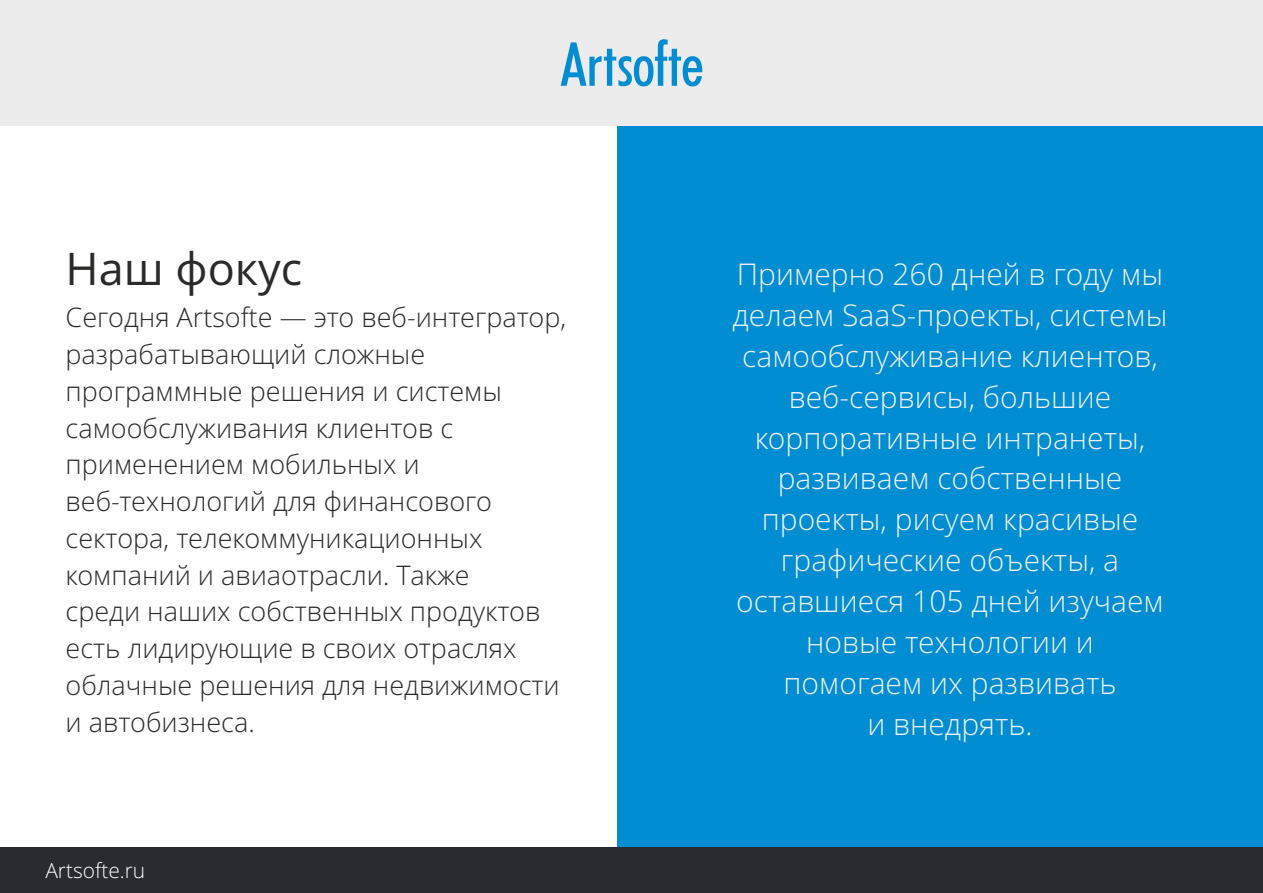
<style>
.page{position:relative;width:1263px;height:893px;background:#fff}
.page>*{position:absolute;margin:0;border:0;box-sizing:border-box;transform-origin:0 0}
.t1{font:45px "Open Sans";color:#2b2a29}
.t2{font:300 30px/40.8px "Open Sans";color:#f0f0f0;text-align:center}
.t3{font:300 27px/36.8px "Open Sans";color:#2b2a29}
.t4{font:300 21px "Open Sans";color:#fff}
</style>
<div class="page">
<div style="left:617px;top:126px;width:646px;height:730px;background:#008dd2"></div>
<div style="left:0;top:0;width:1263px;height:126px;background:#ececed"></div>
<div style="left:0;top:848px;width:1263px;height:45px;background:#282c30"></div>
<svg style="left:561px;top:39px;width:141px;height:47px"></svg>
<h1 class="t1" style="left:66px;top:251px;width:238px">Наш фокус</h1>
<p class="t3" style="left:66px;top:302px;width:502px">Сегодня Artsofte — это веб-интегратор, разрабатывающий сложные программные решения и системы самообслуживания клиентов с применением мобильных и веб-технологий для финансового сектора, телекоммуникационных компаний и авиаотрасли. Также<br>среди наших собственных продуктов есть лидирующие в своих отраслях облачные решения для недвижимости и автобизнеса.</p>
<p class="t4" style="left:45px;top:861px;width:101px">Artsofte.ru</p>
<p class="t2" style="left:733px;top:257px;width:436px">Примерно 260 дней в году мы делаем SaaS-проекты, системы самообслуживание клиентов, веб-сервисы, большие корпоративные интранеты, развиваем собственные проекты, рисуем красивые графические объекты, а оставшиеся 105 дней изучаем новые технологии и<br>помогаем их развивать<br>и внедрять.</p>
</div>
